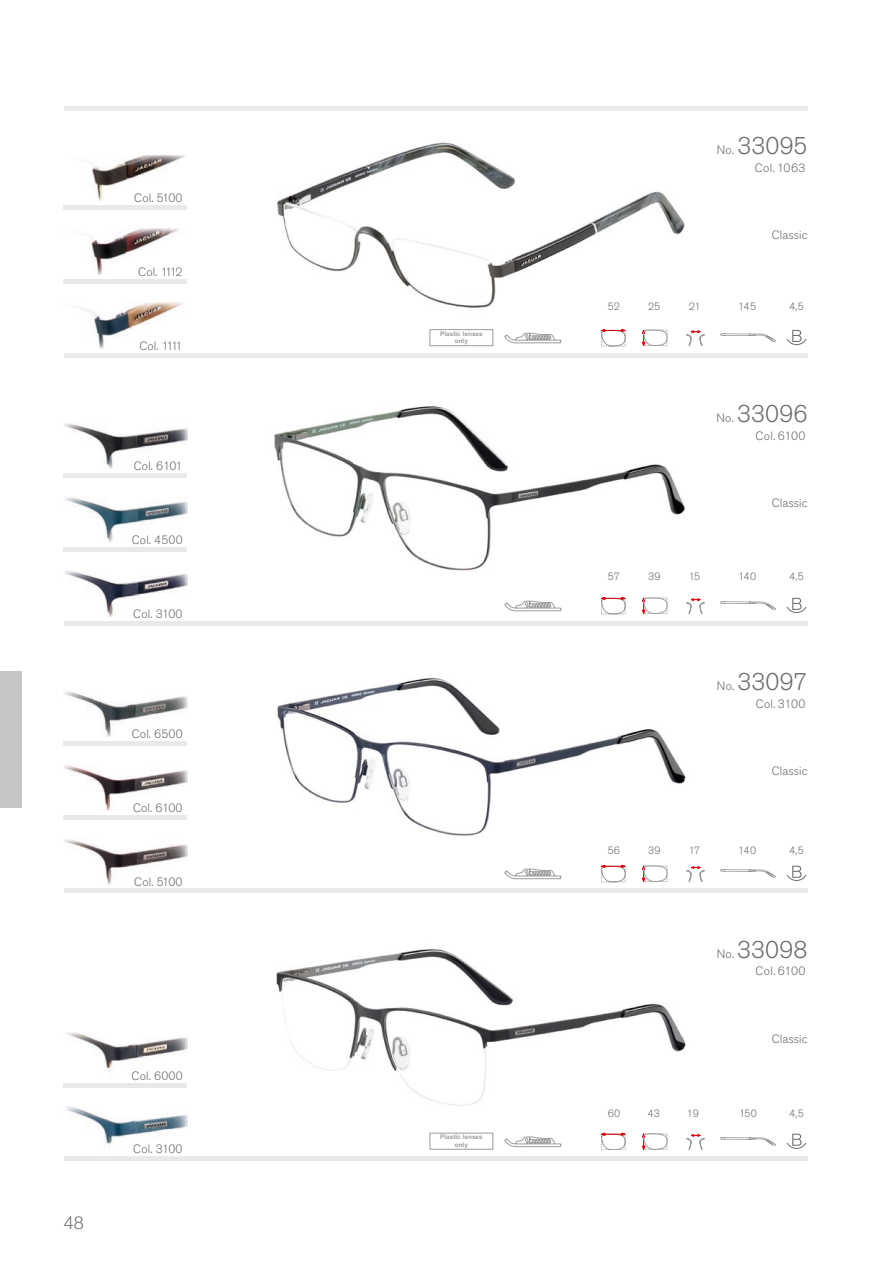
<style>
.page{position:relative;width:893px;height:1263px;background:#fff}
.page>*{position:absolute;margin:0;border:0;box-sizing:border-box;transform-origin:0 0}
.t1{font:300 24px "Akzidenz Grotesk Std";color:#6e6e6e}
.t2{font:300 18px "Helvetica Neue";color:#6e6e6e}
.t3{font:300 12px "Akzidenz Grotesk Std";color:#6e6e6e}
.t4{font:300 10.5px "Akzidenz Grotesk Std";letter-spacing:-.005em;color:#6e6e6e}
.t5{font:700 6.45px/7.6px "Arial";letter-spacing:.005em;color:#9c9c9d;text-align:center}
.s1{font-size:12px}
</style>
<div class="page">
<div style="left:0;top:672px;width:21px;height:136px;background:#c5c6c6"></div>
<div style="left:64px;top:106px;width:743px;height:5px;background:#e9e9e9"></div>
<hr style="left:64px;top:353px;width:743px;height:4px;background:#e9e9e9">
<img style="left:277px;top:142px;width:408px;height:166px">
<img style="left:88px;top:229px;width:91px;height:45px">
<hr style="left:64px;top:279px;width:123px;height:4px;background:#e9e9e9">
<img style="left:80px;top:303px;width:103px;height:45px">
<svg style="left:601px;top:329px;width:24px;height:17px"></svg>
<svg style="left:642px;top:330px;width:26px;height:16px"></svg>
<svg style="left:686px;top:330px;width:18px;height:16px"></svg>
<svg style="left:721px;top:334px;width:55px;height:8px"></svg>
<svg style="left:786px;top:330px;width:21px;height:15px"></svg>
<svg style="left:513px;top:332px;width:49px;height:12px"></svg>
<svg style="left:504px;top:333px;width:57px;height:10px"></svg>
<img style="left:89px;top:155px;width:96px;height:46px">
<div style="left:64px;top:205px;width:123px;height:5px;background:#e9e9e9"></div>
<hr style="left:64px;top:621px;width:743px;height:4px;background:#e9e9e9">
<img style="left:274px;top:406px;width:411px;height:165px">
<img style="left:65px;top:497px;width:122px;height:45px">
<hr style="left:64px;top:547px;width:123px;height:4px;background:#e9e9e9">
<img style="left:64px;top:571px;width:123px;height:45px">
<svg style="left:601px;top:597px;width:24px;height:17px"></svg>
<svg style="left:642px;top:598px;width:26px;height:16px"></svg>
<svg style="left:686px;top:598px;width:18px;height:16px"></svg>
<svg style="left:721px;top:602px;width:55px;height:7px"></svg>
<svg style="left:786px;top:598px;width:21px;height:15px"></svg>
<svg style="left:514px;top:600px;width:48px;height:12px"></svg>
<svg style="left:504px;top:601px;width:57px;height:10px"></svg>
<img style="left:64px;top:423px;width:123px;height:46px">
<hr style="left:64px;top:473px;width:123px;height:4px;background:#e9e9e9">
<hr style="left:64px;top:889px;width:743px;height:4px;background:#e9e9e9">
<img style="left:277px;top:678px;width:409px;height:158px">
<img style="left:64px;top:765px;width:123px;height:45px">
<hr style="left:64px;top:815px;width:123px;height:4px;background:#e9e9e9">
<img style="left:64px;top:839px;width:123px;height:45px">
<svg style="left:601px;top:865px;width:24px;height:17px"></svg>
<svg style="left:642px;top:866px;width:26px;height:16px"></svg>
<svg style="left:686px;top:866px;width:18px;height:16px"></svg>
<svg style="left:721px;top:869px;width:55px;height:8px"></svg>
<svg style="left:786px;top:866px;width:21px;height:15px"></svg>
<svg style="left:514px;top:876px;width:48px;height:4px"></svg>
<svg style="left:504px;top:868px;width:57px;height:11px"></svg>
<img style="left:64px;top:691px;width:123px;height:45px">
<hr style="left:64px;top:741px;width:123px;height:4px;background:#e9e9e9">
<hr style="left:64px;top:1157px;width:743px;height:4px;background:#e9e9e9">
<img style="left:276px;top:949px;width:410px;height:157px">
<img style="left:66px;top:1033px;width:121px;height:39px">
<hr style="left:64px;top:1083px;width:123px;height:4px;background:#e9e9e9">
<img style="left:65px;top:1106px;width:122px;height:40px">
<svg style="left:601px;top:1133px;width:24px;height:17px"></svg>
<svg style="left:642px;top:1134px;width:26px;height:16px"></svg>
<svg style="left:686px;top:1134px;width:18px;height:16px"></svg>
<svg style="left:721px;top:1137px;width:55px;height:8px"></svg>
<svg style="left:786px;top:1134px;width:21px;height:15px"></svg>
<div style="left:502px;top:1133px;width:62px;height:16px;background:linear-gradient(to right,#fbfbfb,#f9f9f9)"></div>
<svg style="left:504px;top:1136px;width:57px;height:11px"></svg>
<div style="left:429px;top:329px;width:64px;height:17px;border:1px solid #9c9c9d"></div>
<div style="left:429px;top:1133px;width:64px;height:17px;border:1px solid #9c9c9d"></div>
<p class="t3" style="left:134px;top:191px;width:50px">Col. 5100</p>
<p class="t3" style="left:138px;top:265px;width:46px">Col. 1112</p>
<p class="t3" style="left:139px;top:339px;width:45px">Col. 1111</p>
<p class="t3" style="left:134px;top:459px;width:50px">Col. 6101</p>
<p class="t3" style="left:132px;top:533px;width:52px">Col. 4500</p>
<p class="t3" style="left:133px;top:607px;width:51px">Col. 3100</p>
<p class="t3" style="left:132px;top:727px;width:52px">Col. 6500</p>
<p class="t3" style="left:133px;top:801px;width:51px">Col. 6100</p>
<p class="t3" style="left:134px;top:875px;width:50px">Col. 5100</p>
<h2 class="t2" style="left:64px;top:1208px;width:22px">48</h2>
<p class="t3" style="left:132px;top:1069px;width:53px">Col. 6000</p>
<p class="t3" style="left:133px;top:1142px;width:51px">Col. 3100</p>
<p class="t5" style="left:440px;top:330px;width:44px">Plastic lenses only</p>
<p class="t5" style="left:440px;top:1133px;width:44px">Plastic lenses only</p>
<h1 class="t1" style="left:717px;top:132px;width:92px"><span class="s1">No.</span> 33095</h1>
<p class="t3" style="left:755px;top:161px;width:52px">Col. 1063</p>
<p class="t3" style="left:772px;top:228px;width:37px">Classic</p>
<p class="t4" style="left:608px;top:300px;width:14px">52</p>
<p class="t4" style="left:648px;top:300px;width:14px">25</p>
<p class="t4" style="left:689px;top:300px;width:13px">21</p>
<p class="t4" style="left:738px;top:300px;width:19px">145</p>
<p class="t4" style="left:789px;top:300px;width:16px">4,5</p>
<h1 class="t1" style="left:716px;top:400px;width:93px"><span class="s1">No.</span> 33096</h1>
<p class="t3" style="left:756px;top:429px;width:51px">Col. 6100</p>
<p class="t3" style="left:772px;top:496px;width:37px">Classic</p>
<p class="t4" style="left:608px;top:570px;width:14px">57</p>
<p class="t4" style="left:648px;top:570px;width:14px">39</p>
<p class="t4" style="left:689px;top:570px;width:13px">15</p>
<p class="t4" style="left:738px;top:570px;width:19px">140</p>
<p class="t4" style="left:789px;top:570px;width:16px">4,5</p>
<h1 class="t1" style="left:717px;top:668px;width:92px"><span class="s1">No.</span> 33097</h1>
<p class="t3" style="left:756px;top:697px;width:51px">Col. 3100</p>
<p class="t3" style="left:772px;top:764px;width:37px">Classic</p>
<p class="t4" style="left:608px;top:844px;width:14px">56</p>
<p class="t4" style="left:648px;top:844px;width:14px">39</p>
<p class="t4" style="left:689px;top:844px;width:13px">17</p>
<p class="t4" style="left:738px;top:844px;width:19px">140</p>
<p class="t4" style="left:789px;top:844px;width:16px">4,5</p>
<h1 class="t1" style="left:717px;top:936px;width:92px"><span class="s1">No.</span> 33098</h1>
<p class="t3" style="left:756px;top:964px;width:51px">Col. 6100</p>
<p class="t3" style="left:772px;top:1032px;width:37px">Classic</p>
<p class="t4" style="left:608px;top:1108px;width:14px">60</p>
<p class="t4" style="left:647px;top:1108px;width:14px">43</p>
<p class="t4" style="left:687px;top:1108px;width:13px">19</p>
<p class="t4" style="left:739px;top:1108px;width:20px">150</p>
<p class="t4" style="left:789px;top:1108px;width:16px">4,5</p>
</div>
